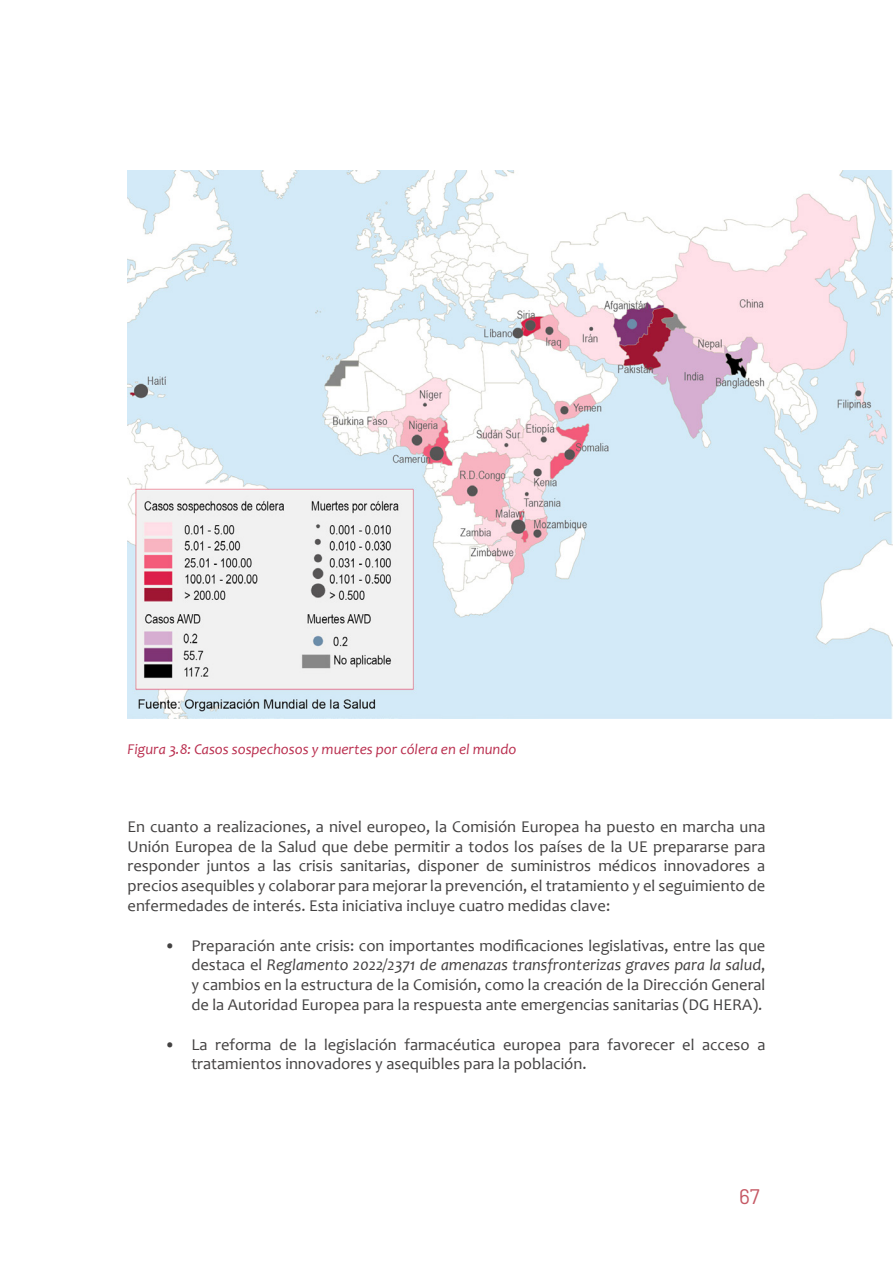
<style>
.page{position:relative;width:893px;height:1263px;background:#fff}
.page>*{position:absolute;margin:0;border:0;box-sizing:border-box;transform-origin:0 0}
.t1{font:21px "Barlow";color:#c55864}
.t2{font:16.5px/19.8px "Candara";color:#434141;text-align:justify}
.t3{font:italic 15px "Candara";color:#ba2f4f}
.s1{font-style:italic}
</style>
<div class="page">
<img style="left:128px;top:170px;width:765px;height:548px">
<p class="t3" style="left:128px;top:740px;width:390px">Figura 3.8: Casos sospechosos y muertes por cólera en el mundo</p>
<p class="t2" style="left:128px;top:816px;width:639px">En cuanto a realizaciones, a nivel europeo, la Comisión Europea ha puesto en marcha una Unión Europea de la Salud que debe permitir a todos los países de la UE prepararse para responder juntos a las crisis sanitarias, disponer de suministros médicos innovadores a precios asequibles y colaborar para mejorar la prevención, el tratamiento y el seguimiento de enfermedades de interés. Esta iniciativa incluye cuatro medidas clave:</p>
<p class="t2" style="left:191px;top:935px;width:576px;text-indent:-27px">• Preparación ante crisis: con importantes modificaciones legislativas, entre las que destaca el <span class="s1">Reglamento 2022/2371 de amenazas transfronterizas graves para la salud</span>, y cambios en la estructura de la Comisión, como la creación de la Dirección General de la Autoridad Europea para la respuesta ante emergencias sanitarias (DG HERA).</p>
<p class="t2" style="left:191px;top:1034px;width:576px;text-indent:-27px">• La reforma de la legislación farmacéutica europea para favorecer el acceso a tratamientos innovadores y asequibles para la población.</p>
<p class="t1" style="left:739px;top:1183px;width:22px">67</p>
</div>
